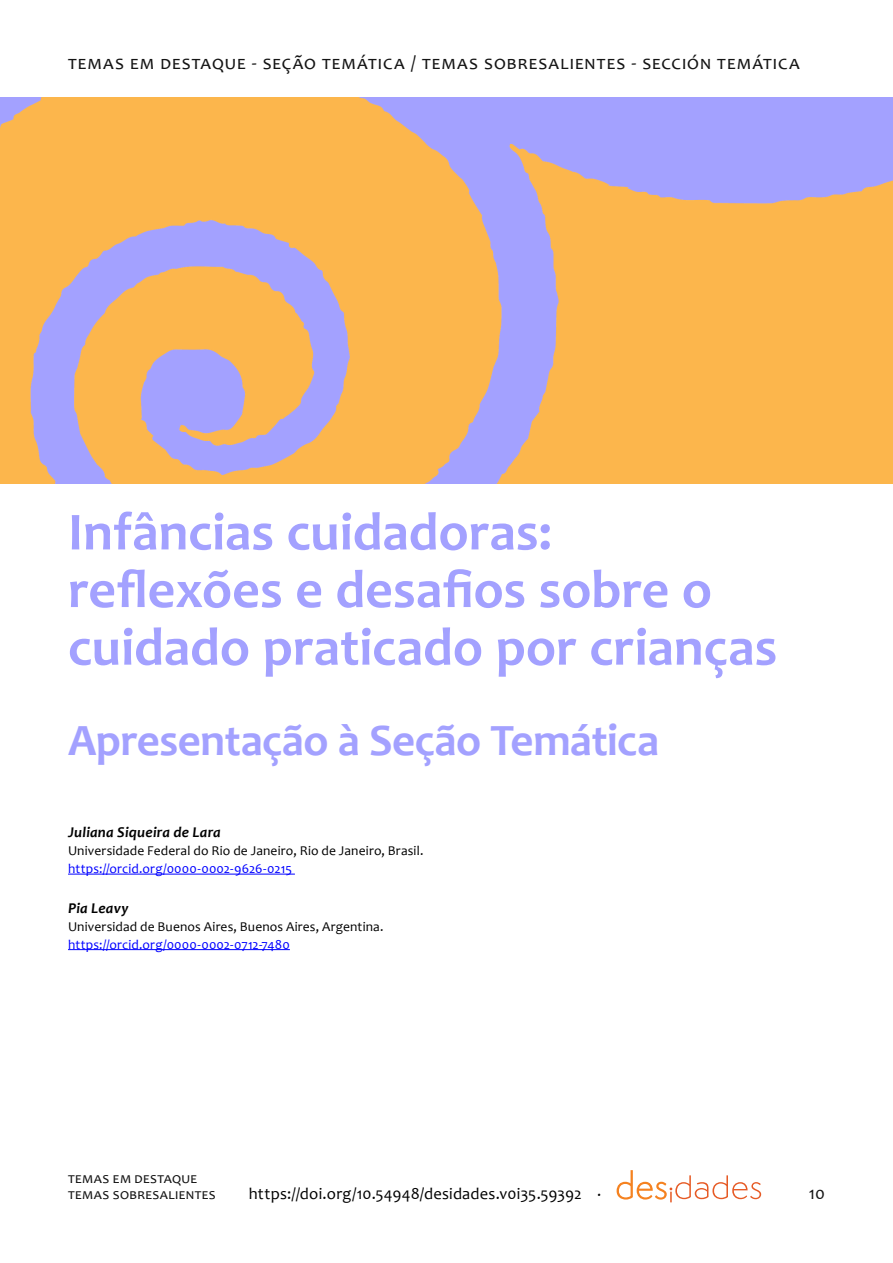
<style>
.page{position:relative;width:893px;height:1263px;background:#fff}
.page>*{position:absolute;margin:0;border:0;box-sizing:border-box;transform-origin:0 0}
.DES_título_1{font:700 54px/57.6px "Candara";color:#a3a1ff}
.DES_título_pós{font:700 45px "Candara";letter-spacing:-.01em;color:#a3a1ff}
.DES_destaque{font:19.5px "Candara";letter-spacing:.11em;color:#141414}
.t1{font:18px "Candara";color:#141414}
.t2{font:16.5px "Candara";letter-spacing:.015em;color:#000}
.t3{font:15px/16.5px "Candara";letter-spacing:.025em;color:#141414}
.Autore{font:italic 700 15px "Candara";letter-spacing:.015em;color:#000}
.Instituição_e_ORCID{font:13.5px "Candara";letter-spacing:.01em;color:#000}
.Instituição_e_ORCID-2{font:13.5px "Candara";letter-spacing:.01em;color:#00f}
</style>
<div class="page">
<svg style="left:617px;top:1170px;width:144px;height:32px"></svg>
<img style="left:0;top:98px;width:893px;height:386px">
<hr style="left:68px;top:874px;width:227px;height:1px;background:#00f">
<hr style="left:68px;top:949px;width:222px;height:1px;background:#00f">
<p class="DES_destaque" style="left:68px;top:50px;width:732px">temas em destaque - seção temática / temas sobresalientes - sección temática</p>
<p class="DES_título_1" style="left:68px;top:502px;width:711px">Infâncias cuidadoras: reflexões e desafios sobre o cuidado praticado por crianças</p>
<p class="DES_título_pós" style="left:68px;top:712px;width:593px">Apresentação à Seção Temática</p>
<p class="Autore" style="left:68px;top:823px;width:154px">Juliana Siqueira de Lara</p>
<p class="Instituição_e_ORCID" style="left:68px;top:842px;width:357px">Universidade Federal do Rio de Janeiro, Rio de Janeiro, Brasil.</p>
<p class="Instituição_e_ORCID-2" style="left:68px;top:860px;width:225px">https://orcid.org/0000-0002-9626-0215</p>
<p class="Autore" style="left:68px;top:898px;width:62px">Pia Leavy</p>
<p class="Instituição_e_ORCID" style="left:68px;top:918px;width:317px">Universidad de Buenos Aires, Buenos Aires, Argentina.</p>
<p class="Instituição_e_ORCID-2" style="left:68px;top:936px;width:223px">https://orcid.org/0000-0002-0712-7480</p>
<p class="t3" style="left:68px;top:1169px;width:149px">temas em destaque temas sobresalientes</p>
<p class="t2" style="left:249px;top:1183px;width:354px">https://doi.org/10.54948/desidades.v0i35.59392 .</p>
<h3 class="t1" style="left:809px;top:1182px;width:18px">10</h3>
</div>
